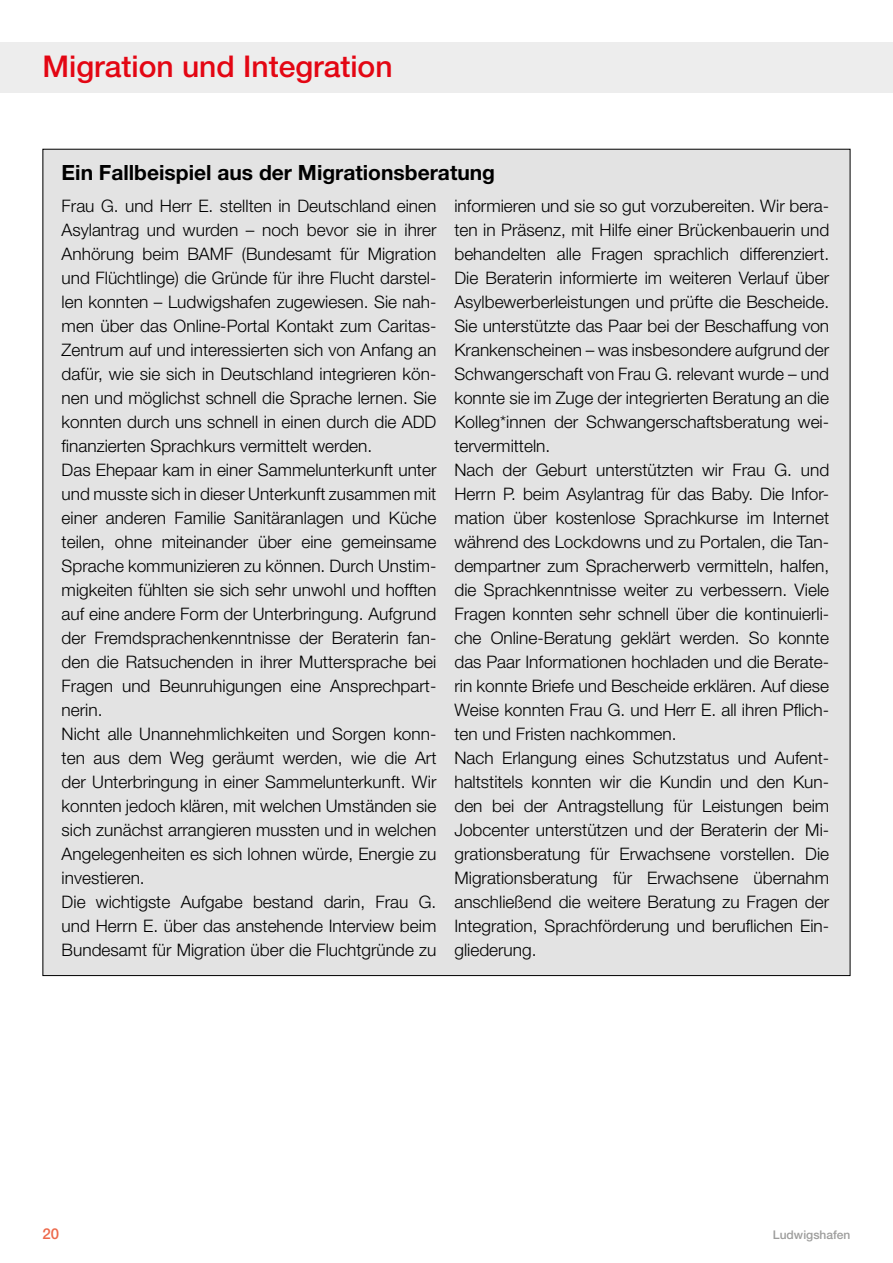
<style>
.page{position:relative;width:893px;height:1263px;background:#fff}
.page>*{position:absolute;margin:0;border:0;box-sizing:border-box;transform-origin:0 0}
.t1{font:500 30px "Helvetica Neue LT Std";color:#e30613}
.t2{font:700 21px "Helvetica Neue LT Std";color:#000}
.t3{font:300 17.25px/24px "Helvetica Neue LT Std";color:#000}
.t4{font:500 15px "Helvetica Neue LT Std";color:#ed694b}
.t5{font:500 12px "Helvetica Neue LT Std";color:#9d9d9c}
</style>
<div class="page">
<div style="left:0;top:43px;width:893px;height:50px;background:#ededed"></div>
<div style="left:43px;top:149px;width:807px;height:826px;background:#e3e3e3"></div>
<h1 class="t1" style="left:43px;top:48px;width:352px">Migration und Integration</h1>
<p class="t2" style="left:62px;top:159px;width:435px">Ein Fallbeispiel aus der Migrationsberatung</p>
<p class="t3" style="left:62px;top:194px;width:376px">Frau G. und Herr E. stellten in Deutschland einen Asylantrag und wurden – noch bevor sie in ihrer Anhörung beim BAMF (Bundesamt für Migration und Flüchtlinge) die Gründe für ihre Flucht darstel&shy;len konnten – Ludwigshafen zugewiesen. Sie nah&shy;men über das Online-Portal Kontakt zum Caritas-Zentrum auf und interessierten sich von Anfang an dafür, wie sie sich in Deutschland integrieren kön&shy;nen und möglichst schnell die Sprache lernen. Sie konnten durch uns schnell in einen durch die ADD finanzierten Sprachkurs vermittelt werden.<br>Das Ehepaar kam in einer Sammelunterkunft unter und musste sich in dieser Unterkunft zusammen mit einer anderen Familie Sanitäranlagen und Küche teilen, ohne miteinander über eine gemeinsame Sprache kommunizieren zu können. Durch Unstim&shy;migkeiten fühlten sie sich sehr unwohl und hofften auf eine andere Form der Unterbringung. Aufgrund der Fremdsprachenkenntnisse der Beraterin fan&shy;den die Ratsuchenden in ihrer Muttersprache bei Fragen und Beunruhigungen eine Ansprechpart&shy;nerin.<br>Nicht alle Unannehmlichkeiten und Sorgen konn&shy;ten aus dem Weg geräumt werden, wie die Art der Unterbringung in einer Sammelunterkunft. Wir konnten jedoch klären, mit welchen Umständen sie sich zunächst arrangieren mussten und in welchen Angelegenheiten es sich lohnen würde, Energie zu investieren.<br>Die wichtigste Aufgabe bestand darin, Frau G. und Herrn E. über das anstehende Interview beim Bundesamt für Migration über die Fluchtgründe zu</p>
<p class="t3" style="left:454px;top:194px;width:376px">informieren und sie so gut vorzubereiten. Wir bera&shy;ten in Präsenz, mit Hilfe einer Brückenbauerin und behandelten alle Fragen sprachlich differenziert.<br>Die Beraterin informierte im weiteren Verlauf über Asylbewerberleistungen und prüfte die Bescheide.<br>Sie unterstützte das Paar bei der Beschaffung von Krankenscheinen – was insbesondere aufgrund der Schwangerschaft von Frau G. relevant wurde – und konnte sie im Zuge der integrierten Beratung an die Kolleg*innen der Schwangerschaftsberatung wei&shy;tervermitteln.<br>Nach der Geburt unterstützten wir Frau G. und Herrn P. beim Asylantrag für das Baby. Die Infor&shy;mation über kostenlose Sprachkurse im Internet während des Lockdowns und zu Portalen, die Tan&shy;dempartner zum Spracherwerb vermitteln, halfen, die Sprachkenntnisse weiter zu verbessern. Viele Fragen konnten sehr schnell über die kontinuierli&shy;che Online-Beratung geklärt werden. So konnte das Paar Informationen hochladen und die Berate&shy;rin konnte Briefe und Bescheide erklären. Auf diese Weise konnten Frau G. und Herr E. all ihren Pflich&shy;ten und Fristen nachkommen.<br>Nach Erlangung eines Schutzstatus und Aufent&shy;haltstitels konnten wir die Kundin und den Kun&shy;den bei der Antragstellung für Leistungen beim Jobcenter unterstützen und der Beraterin der Mi&shy;grationsberatung für Erwachsene vorstellen. Die Migrationsberatung für Erwachsene übernahm anschließend die weitere Beratung zu Fragen der Integration, Sprachförderung und beruflichen Ein&shy;gliederung.</p>
<p class="t4" style="left:43px;top:1224px;width:18px">20</p>
<p class="t5" style="left:773px;top:1227px;width:79px">Ludwigshafen</p>
</div>
